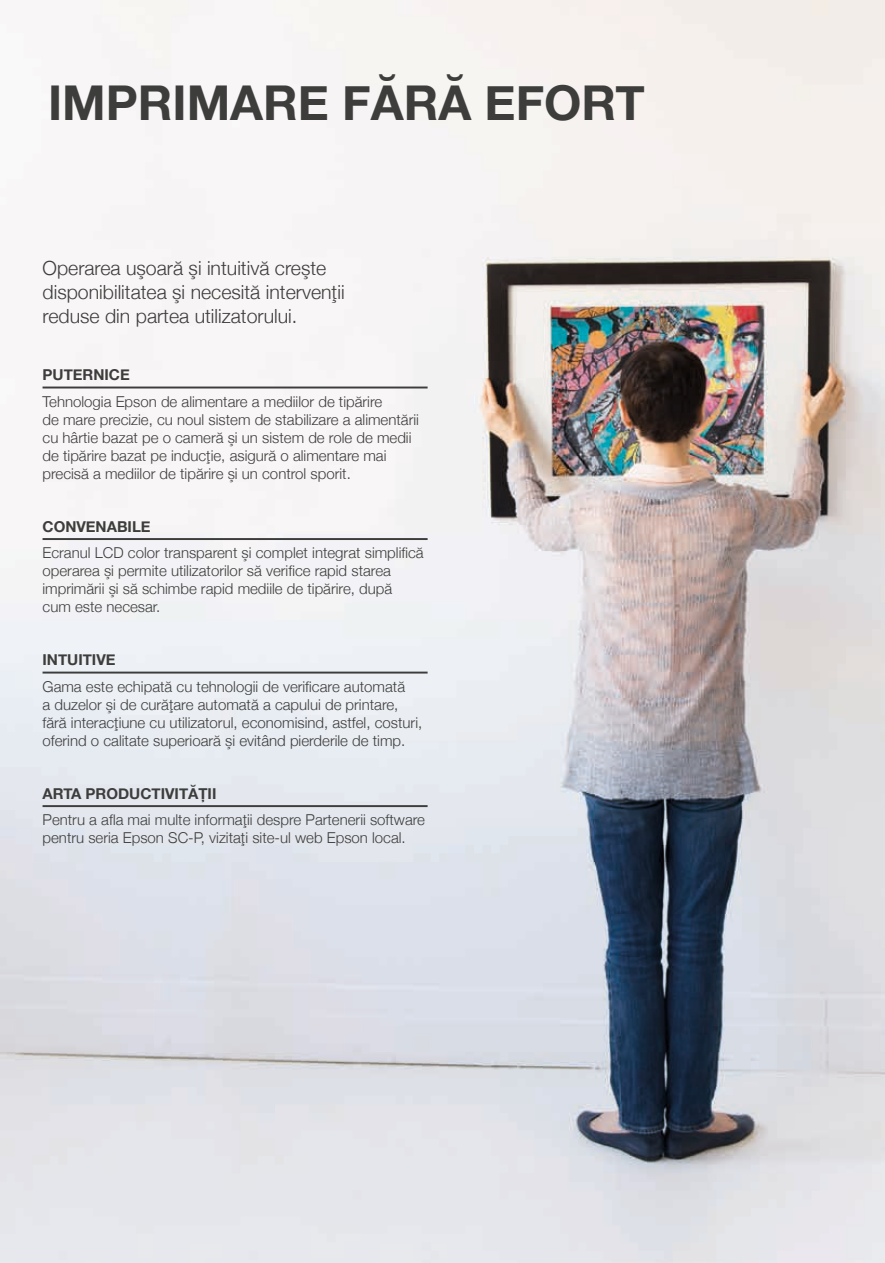
<style>
.page{position:relative;width:885px;height:1263px;background:#fff}
.page>*{position:absolute;margin:0;border:0;box-sizing:border-box;transform-origin:0 0}
.t1{font:700 48px "Helvetica Neue";color:#3d3d3c}
.t2{font:300 19.5px/24px "Helvetica Neue";color:#3d3d3c}
.t3{font:300 15px/18px "Helvetica Neue";color:#3d3d3c}
.t4{font:700 15px "Helvetica Neue";color:#3d3d3c}
</style>
<div class="page">
<img style="left:0;top:0;width:884px;height:1263px">
<hr style="left:43px;top:386px;width:384px;height:2px;background:#3d3d3c">
<hr style="left:43px;top:538px;width:384px;height:2px;background:#3d3d3c">
<hr style="left:43px;top:672px;width:384px;height:1px;background:#3d3d3c">
<hr style="left:43px;top:805px;width:384px;height:2px;background:#3d3d3c">
<h1 class="t1" style="left:48px;top:65px;width:598px">IMPRIMARE FĂRĂ EFORT</h1>
<h2 class="t2" style="left:43px;top:255px;width:303px">Operarea uşoară şi intuitivă creşte disponibilitatea şi necesită intervenţii reduse din partea utilizatorului.</h2>
<p class="t4" style="left:43px;top:363px;width:89px">PUTERNICE</p>
<p class="t3" style="left:43px;top:391px;width:378px">Tehnologia Epson de alimentare a mediilor de tipărire<br>de mare precizie, cu noul sistem de stabilizare a alimentării cu hârtie bazat pe o cameră şi un sistem de role de medii de tipărire bazat pe inducţie, asigură o alimentare mai precisă a mediilor de tipărire şi un control sporit.</p>
<p class="t4" style="left:43px;top:515px;width:110px">CONVENABILE</p>
<p class="t3" style="left:43px;top:543px;width:382px">Ecranul LCD color transparent şi complet integrat simplifică operarea şi permite utilizatorilor să verifice rapid starea imprimării şi să schimbe rapid mediile de tipărire, după cum este necesar.</p>
<p class="t4" style="left:43px;top:648px;width:75px">INTUITIVE</p>
<p class="t3" style="left:43px;top:676px;width:381px">Gama este echipată cu tehnologii de verificare automată<br>a duzelor şi de curăţare automată a capului de printare, fără interacţiune cu utilizatorul, economisind, astfel, costuri, oferind o calitate superioară şi evitând pierderile de timp.</p>
<p class="t4" style="left:43px;top:782px;width:175px">ARTA PRODUCTIVITĂŢII</p>
<p class="t3" style="left:43px;top:810px;width:384px">Pentru a afla mai multe informaţii despre Partenerii software pentru seria Epson SC-P, vizitaţi site-ul web Epson local.</p>
</div>
